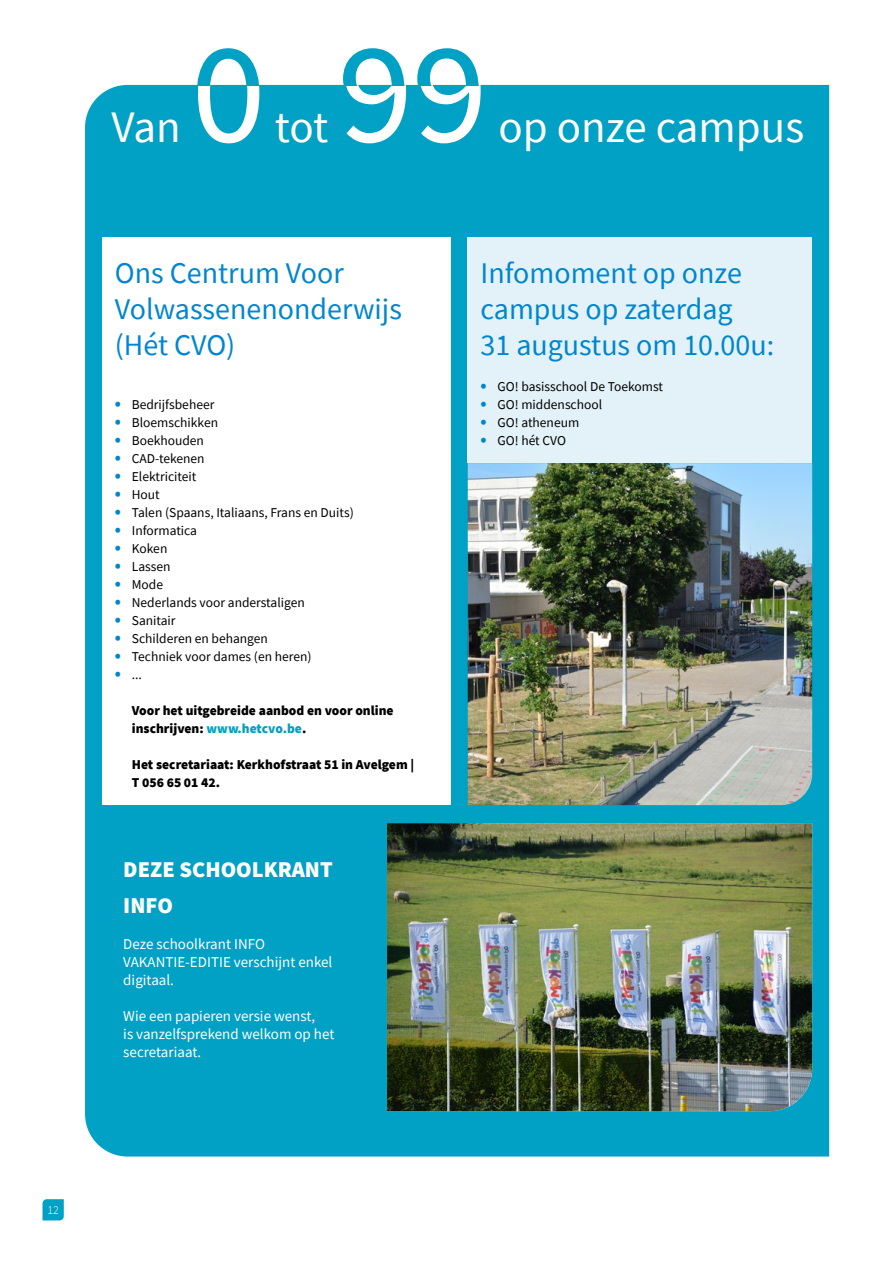
<style>
.page{position:relative;width:893px;height:1263px;background:#fff}
.page>*{position:absolute;margin:0;border:0;box-sizing:border-box;transform-origin:0 0}
.t1{font:150px "Source Sans Pro";color:#fff}
.t2{font:45px "Source Sans Pro";color:#fff}
.t3{font:30px/36px "Source Sans Pro";color:#0086ce}
.t4{font:900 22.5px/36px "Source Sans Pro";color:#fff}
.t5{font:15px/18px "Source Sans Pro";color:#fff}
.t6{font:13.5px "Source Sans Pro";color:#000}
.t7{font:900 13.5px/18px "Source Sans Pro";color:#000}
.t8{font:300 12px "Source Sans Pro";color:#fff}
.s1{font-weight:700;font-size:18px;color:#0086ce}
.s2{color:#00a1c5}
</style>
<div class="page">
<div style="left:85px;top:85px;width:744px;height:1071px;background:#00a1c5"></div>
<div style="left:468px;top:237px;width:344px;height:226px;background:#e3f2f8"></div>
<svg style="left:197px;top:48px;width:282px;height:37px"></svg>
<svg style="left:43px;top:1199px;width:21px;height:21px"></svg>
<div style="left:102px;top:237px;width:349px;height:568px;background:#fff"></div>
<img style="left:468px;top:463px;width:344px;height:342px">
<img style="left:387px;top:823px;width:425px;height:288px">
<h2 class="t2" style="left:111px;top:98px;width:71px">Van</h2>
<h1 class="t1" style="left:191px;top:-4px;width:76px">0</h1>
<h2 class="t2" style="left:275px;top:98px;width:55px">tot</h2>
<h1 class="t1" style="left:339px;top:-4px;width:151px">99</h1>
<h2 class="t2" style="left:498px;top:98px;width:307px">op onze campus</h2>
<h3 class="t3" style="left:115px;top:255px;width:289px">Ons Centrum Voor<br>Volwassenenonderwijs (Hét CVO)</h3>
<p class="t6" style="left:115px;top:396px;width:101px"><span class="s1">•</span> Bedrijfsbeheer</p>
<p class="t6" style="left:115px;top:414px;width:105px"><span class="s1">•</span> Bloemschikken</p>
<p class="t6" style="left:115px;top:432px;width:91px"><span class="s1">•</span> Boekhouden</p>
<p class="t6" style="left:115px;top:450px;width:91px"><span class="s1">•</span> CAD-tekenen</p>
<p class="t6" style="left:115px;top:468px;width:83px"><span class="s1">•</span> Elektriciteit</p>
<p class="t6" style="left:115px;top:486px;width:47px"><span class="s1">•</span> Hout</p>
<p class="t6" style="left:115px;top:504px;width:240px"><span class="s1">•</span> Talen (Spaans, Italiaans, Frans en Duits)</p>
<p class="t6" style="left:115px;top:522px;width:84px"><span class="s1">•</span> Informatica</p>
<p class="t6" style="left:115px;top:540px;width:54px"><span class="s1">•</span> Koken</p>
<p class="t6" style="left:115px;top:558px;width:57px"><span class="s1">•</span> Lassen</p>
<p class="t6" style="left:115px;top:576px;width:50px"><span class="s1">•</span> Mode</p>
<p class="t6" style="left:115px;top:594px;width:191px"><span class="s1">•</span> Nederlands voor anderstaligen</p>
<p class="t6" style="left:115px;top:612px;width:62px"><span class="s1">•</span> Sanitair</p>
<p class="t6" style="left:115px;top:630px;width:155px"><span class="s1">•</span> Schilderen en behangen</p>
<p class="t6" style="left:115px;top:648px;width:198px"><span class="s1">•</span> Techniek voor dames (en heren)</p>
<p class="t6" style="left:115px;top:666px;width:29px"><span class="s1">•</span> ...</p>
<p class="t7" style="left:132px;top:701px;width:263px">Voor het uitgebreide aanbod en voor online inschrijven: <span class="s2">www.hetcvo.be</span>.</p>
<p class="t7" style="left:132px;top:755px;width:284px">Het secretariaat: Kerkhofstraat 51 in Avelgem |<br>T 056 65 01 42.</p>
<h3 class="t4" style="left:123px;top:851px;width:211px">DEZE SCHOOLKRANT<br>INFO</h3>
<p class="t5" style="left:123px;top:935px;width:211px">Deze schoolkrant INFO<br>VAKANTIE-EDITIE verschijnt enkel digitaal.</p>
<p class="t5" style="left:123px;top:1007px;width:213px">Wie een papieren versie wenst,<br>is vanzelfsprekend welkom op het secretariaat.</p>
<h3 class="t3" style="left:480px;top:255px;width:295px">Infomoment op onze campus op zaterdag<br>31 augustus om 10.00u:</h3>
<p class="t6" style="left:480px;top:378px;width:184px"><span class="s1">•</span> GO! basisschool De Toekomst</p>
<p class="t6" style="left:480px;top:396px;width:123px"><span class="s1">•</span> GO! middenschool</p>
<p class="t6" style="left:480px;top:414px;width:100px"><span class="s1">•</span> GO! atheneum</p>
<p class="t6" style="left:480px;top:432px;width:87px"><span class="s1">•</span> GO! hét CVO</p>
<p class="t8" style="left:47px;top:1203px;width:13px">12</p>
</div>
